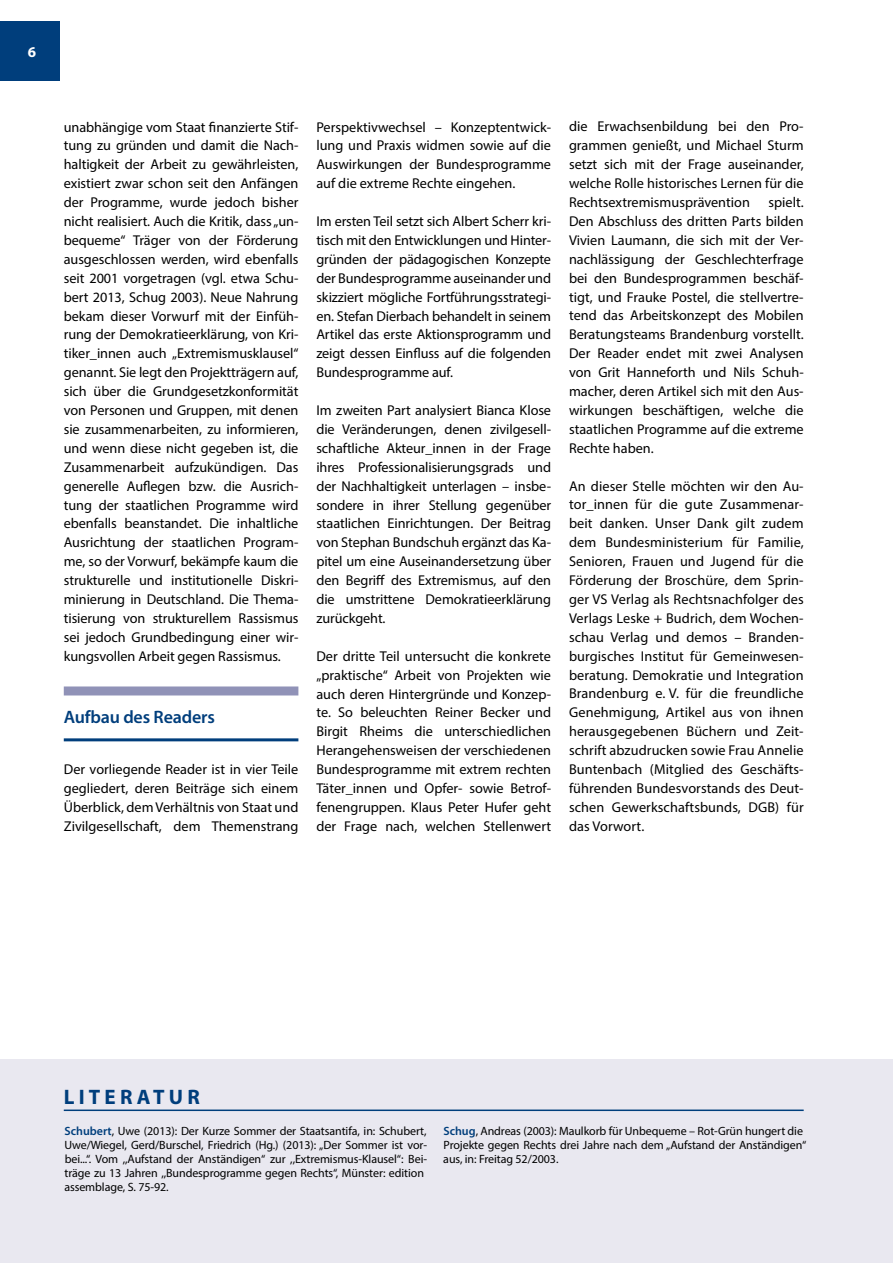
<style>
.page{position:relative;width:893px;height:1263px;background:#fff}
.page>*{position:absolute;margin:0;border:0;box-sizing:border-box;transform-origin:0 0}
.t1{font:700 21px "Myriad Pro";letter-spacing:.2em;color:#003e7c}
.t2{font:600 18px "Myriad Pro";letter-spacing:-.01em;color:#003e7c}
.t3{font:700 15px "Myriad Pro";color:#fff}
.t4{font:14.25px/18.9px "Myriad Pro";color:#000;text-align:justify}
.t5{font:12px/14.1px "Myriad Pro";letter-spacing:-.005em;color:#000}
.s1{font-weight:600;color:#003e7c}
</style>
<div class="page">
<div style="left:0;top:21px;width:60px;height:60px;background:#003e7c"></div>
<div style="left:64px;top:686px;width:234px;height:9px;background:#9092b7"></div>
<hr style="left:64px;top:738px;width:234px;height:3px;background:#003e7c">
<div style="left:0;top:1060px;width:893px;height:203px;background:#e9e8f0"></div>
<hr style="left:64px;top:1109px;width:740px;height:2px;background:#003e7c">
<p class="t3" style="left:28px;top:42px;width:10px">6</p>
<p class="t4" style="left:64px;top:117px;width:236px">unabhängige vom Staat finanzierte Stif&shy;tung zu gründen und damit die Nach&shy;haltigkeit der Arbeit zu gewährleisten, existiert zwar schon seit den Anfängen der Programme, wurde jedoch bisher nicht realisiert. Auch die Kritik, dass „un&shy;bequeme“ Träger von der Förderung ausgeschlossen werden, wird ebenfalls seit 2001 vorgetragen (vgl. etwa Schu&shy;bert 2013, Schug 2003). Neue Nahrung bekam dieser Vorwurf mit der Einfüh&shy;rung der Demokratieerklärung, von Kri&shy;tiker_innen auch „Extremismusklausel“ genannt. Sie legt den Projektträgern auf, sich über die Grundgesetzkonformität von Personen und Gruppen, mit denen sie zusammenarbeiten, zu informieren, und wenn diese nicht gegeben ist, die Zusammenarbeit aufzukündigen. Das generelle Auflegen bzw. die Ausrich&shy;tung der staatlichen Programme wird ebenfalls beanstandet. Die inhaltliche Ausrichtung der staatlichen Program&shy;me, so der Vorwurf, bekämpfe kaum die strukturelle und institutionelle Diskri&shy;minierung in Deutschland. Die Thema&shy;tisierung von strukturellem Rassismus sei jedoch Grundbedingung einer wir&shy;kungsvollen Arbeit gegen Rassismus.</p>
<p class="t2" style="left:64px;top:706px;width:153px">Aufbau des Readers</p>
<p class="t4" style="left:64px;top:760px;width:236px">Der vorliegende Reader ist in vier Teile gegliedert, deren Beiträge sich einem Überblick, dem Verhältnis von Staat und Zivilgesellschaft, dem Themenstrang</p>
<p class="t4" style="left:316px;top:117px;width:236px">Perspektivwechsel – Konzeptentwick&shy;lung und Praxis widmen sowie auf die Auswirkungen der Bundesprogramme auf die extreme Rechte eingehen.</p>
<p class="t4" style="left:316px;top:212px;width:236px">Im ersten Teil setzt sich Albert Scherr kri&shy;tisch mit den Entwicklungen und Hinter&shy;gründen der pädagogischen Konzepte der Bundesprogramme auseinander und skizziert mögliche Fortführungsstrategi&shy;en. Stefan Dierbach behandelt in seinem Artikel das erste Aktionsprogramm und zeigt dessen Einfluss auf die folgenden Bundesprogramme auf.</p>
<p class="t4" style="left:316px;top:401px;width:236px">Im zweiten Part analysiert Bianca Klose die Veränderungen, denen zivilgesell&shy;schaftliche Akteur_innen in der Frage ihres Professionalisierungsgrads und der Nachhaltigkeit unterlagen – insbe&shy;sondere in ihrer Stellung gegenüber staatlichen Einrichtungen. Der Beitrag von Stephan Bundschuh ergänzt das Ka&shy;pitel um eine Auseinandersetzung über den Begriff des Extremismus, auf den die umstrittene Demokratieerklärung zurückgeht.</p>
<p class="t4" style="left:316px;top:646px;width:236px">Der dritte Teil untersucht die konkrete „praktische“ Arbeit von Projekten wie auch deren Hintergründe und Konzep&shy;te. So beleuchten Reiner Becker und Birgit Rheims die unterschiedlichen Herangehensweisen der verschiedenen Bundesprogramme mit extrem rechten Täter_innen und Opfer- sowie Betrof&shy;fenengruppen. Klaus Peter Hufer geht der Frage nach, welchen Stellenwert</p>
<p class="t4" style="left:569px;top:117px;width:236px">die Erwachsenbildung bei den Pro&shy;grammen genießt, und Michael Sturm setzt sich mit der Frage auseinander, welche Rolle historisches Lernen für die Rechtsextremismusprävention</p>
<p class="t4" style="left:569px;top:193px;width:236px;text-indent:199px">spielt.<br>Den Abschluss des dritten Parts bilden Vivien Laumann, die sich mit der Ver&shy;nachlässigung der Geschlechterfrage bei den Bundesprogrammen beschäf&shy;tigt, und Frauke Postel, die stellvertre&shy;tend das Arbeitskonzept des Mobilen Beratungsteams Brandenburg vorstellt.<br>Der Reader endet mit zwei Analysen von Grit Hanneforth und Nils Schuh&shy;macher, deren Artikel sich mit den Aus&shy;wirkungen beschäftigen, welche die staatlichen Programme auf die extreme Rechte haben.</p>
<p class="t4" style="left:569px;top:476px;width:236px">An dieser Stelle möchten wir den Au&shy;tor_innen für die gute Zusammenar&shy;beit danken. Unser Dank gilt zudem dem Bundesministerium für Familie, Senioren, Frauen und Jugend für die Förderung der Broschüre, dem Sprin&shy;ger VS Verlag als Rechtsnachfolger des Verlags Leske + Budrich, dem Wochen&shy;schau Verlag und demos – Branden&shy;burgisches Institut für Gemeinwesen&shy;beratung. Demokratie und Integration Brandenburg e. V. für die freundliche Genehmigung, Artikel aus von ihnen herausgegebenen Büchern und Zeit&shy;schrift abzudrucken sowie Frau Annelie Buntenbach (Mitglied des Geschäfts&shy;führenden Bundesvorstands des Deut&shy;schen Gewerkschaftsbunds, DGB) für das Vorwort.</p>
<h1 class="t1" style="left:64px;top:1083px;width:137px">LITERATUR</h1>
<p class="t5" style="left:64px;top:1123px;width:364px"><span class="s1">Schubert</span>, Uwe (2013): Der Kurze Sommer der Staatsantifa, in: Schubert, Uwe/Wiegel, Gerd/Burschel, Friedrich (Hg.) (2013): „Der Sommer ist vor&shy;bei...“. Vom ,,Aufstand der Anständigen“ zur ,,Extremismus-Klausel“: Bei&shy;träge zu 13 Jahren ,,Bundesprogramme gegen Rechts“, Münster: edition assemblage, S. 75-92.</p>
<p class="t5" style="left:443px;top:1123px;width:365px"><span class="s1">Schug</span>, Andreas (2003): Maulkorb für Unbequeme – Rot-Grün hungert die<br>Projekte gegen Rechts drei Jahre nach dem „Aufstand der Anständigen“ aus, in: Freitag 52/2003.</p>
</div>
